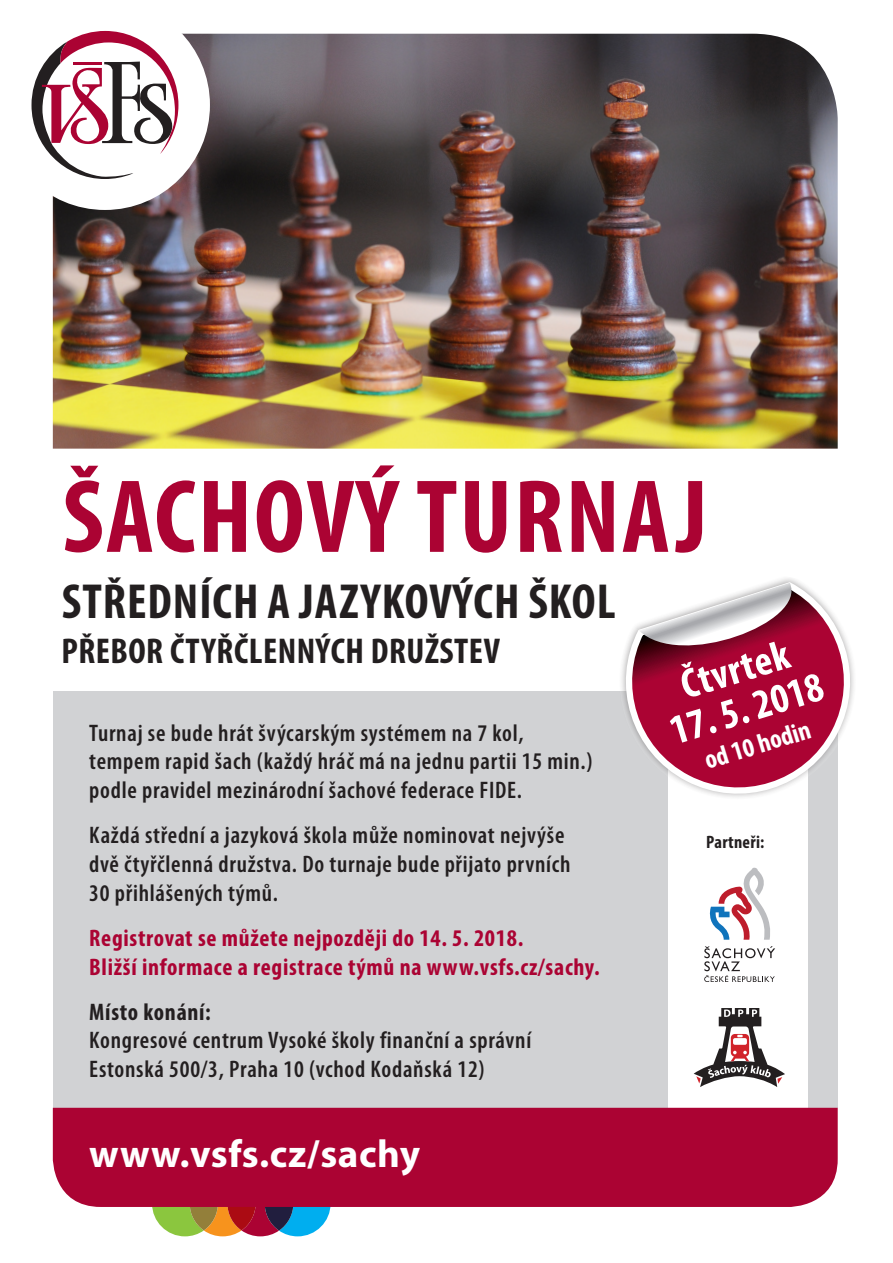
<style>
.page{position:relative;width:893px;height:1263px;background:#fff}
.page>*{position:absolute;margin:0;border:0;box-sizing:border-box;transform-origin:0 0}
.t1{font:700 condensed 105px "Myriad Pro";letter-spacing:.02em;color:#ab0333}
.t2{font:700 condensed 49.5px "Myriad Pro";letter-spacing:.02em;color:#231f20}
.t3{font:700 condensed 42px "Myriad Pro";color:#fff}
.t4{font:700 39px "Myriad Pro";letter-spacing:.015em;color:#fff}
.t5{font:700 condensed 36px "Myriad Pro";letter-spacing:.015em;color:#231f20}
.t6{font:700 condensed 27px "Myriad Pro";color:#fff}
.t7{font:600 condensed 24px/28.8px "Myriad Pro";letter-spacing:.03em;color:#231f20}
.t8{font:700 condensed 24px/28.8px "Myriad Pro";letter-spacing:.03em;color:#ab0333}
.t9{font:700 condensed 24px "Myriad Pro";letter-spacing:.03em;color:#231f20}
.t10{font:700 condensed 18px "Myriad Pro";letter-spacing:.015em;color:#231f20}
</style>
<div class="page">
<div style="left:53px;top:691px;width:785px;height:417px;background:#d1d2d4"></div>
<div style="left:668px;top:704px;width:140px;height:405px;background:#fff"></div>
<img style="left:53px;top:34px;width:785px;height:415px">
<div style="left:0;top:0;width:210px;height:210px;background:#fff;border-radius:50%"></div>
<svg style="left:32px;top:31px;width:146px;height:148px"></svg>
<svg style="left:694px;top:1008px;width:91px;height:79px"></svg>
<svg style="left:621px;top:578px;width:233px;height:219px"></svg>
<svg style="left:639px;top:583px;width:169px;height:87px"></svg>
<svg style="left:152px;top:1207px;width:179px;height:29px;background:#929374"></svg>
<div style="left:265px;top:1176px;width:28px;height:54px;background:#211e3e;border-radius:50%"></div>
<div style="left:53px;top:1108px;width:785px;height:99px;background:#ab0333"></div>
<svg style="left:704px;top:946px;width:71px;height:36px"></svg>
<svg style="left:709px;top:868px;width:61px;height:72px"></svg>
<p class="t1" style="left:62px;top:451px;width:646px">ŠACHOVÝ TURNAJ</p>
<p class="t2" style="left:62px;top:570px;width:555px">STŘEDNÍCH A JAZYKOVÝCH ŠKOL</p>
<p class="t5" style="left:61px;top:628px;width:440px">PŘEBOR ČTYŘČLENNÝCH DRUŽSTEV</p>
<p class="t3" style="left:674px;top:661px;width:113px;rotate:-17deg">Čtvrtek</p>
<p class="t3" style="left:663px;top:706px;width:160px;rotate:-17deg">17. 5. 2018</p>
<p class="t6" style="left:700px;top:744px;width:111px;rotate:-17deg">od 10 hodin</p>
<p class="t7" style="left:89px;top:718px;width:436px">Turnaj se bude hrát švýcarským systémem na 7 kol,</p>
<p class="t7" style="left:89px;top:746px;width:505px">tempem rapid šach (každý hráč má na jednu partii 15 min.) podle pravidel mezinárodní šachové federace FIDE.</p>
<p class="t7" style="left:89px;top:820px;width:483px">Každá střední a jazyková škola může nominovat nejvýše dvě čtyřčlenná družstva. Do turnaje bude přijato prvních<br>30 přihlášených týmů.</p>
<p class="t8" style="left:89px;top:923px;width:512px">Registrovat se můžete nejpozději do 14. 5. 2018.<br>Bližší informace a registrace týmů na www.vsfs.cz/sachy.</p>
<p class="t9" style="left:89px;top:996px;width:123px">Místo konání:</p>
<p class="t7" style="left:89px;top:1025px;width:443px">Kongresové centrum Vysoké školy finanční a správní</p>
<p class="t7" style="left:89px;top:1054px;width:397px">Estonská 500/3, Praha 10 (vchod Kodaňská 12)</p>
<p class="t10" style="left:706px;top:831px;width:60px">Partneři:</p>
<p class="t4" style="left:89px;top:1128px;width:333px">www.vsfs.cz/sachy</p>
</div>
